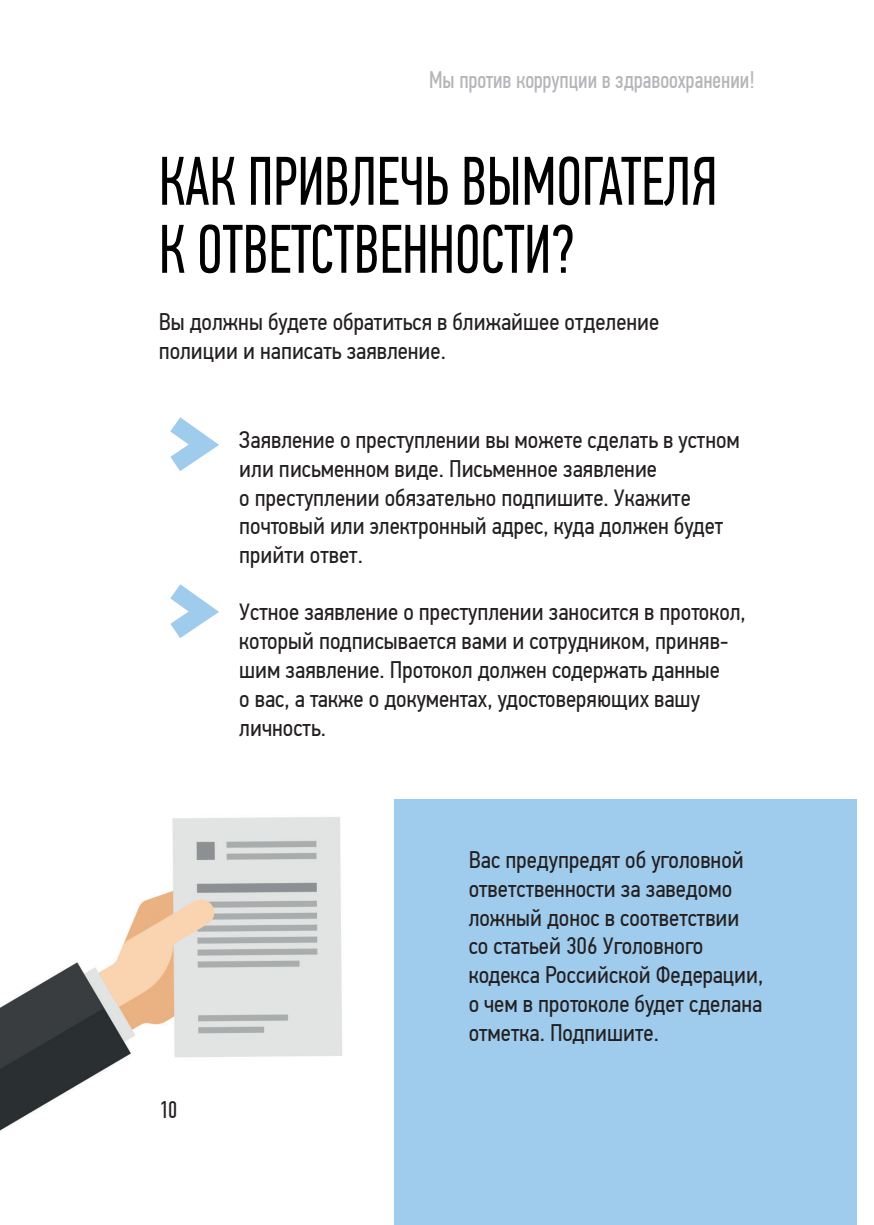
<style>
.page{position:relative;width:874px;height:1225px;background:#fff}
.page>*{position:absolute;margin:0;border:0;box-sizing:border-box;transform-origin:0 0}
.t1{font:68.8px/68px "PF Din Text Comp Pro";color:#000001;scale:.9 1}
.t2{font:24px/28.8px "PF Din Text Cond Pro";color:#231f20}
.t3{font:24px "PF Din Text Comp Pro";color:#b4b5b8}
.t4{font:24px "PF Din Text Comp Pro";color:#231f20}
</style>
<div class="page">
<img style="left:0;top:799px;width:857px;height:425px">
<div style="left:394px;top:800px;width:462px;height:425px;background:#9fcbec"></div>
<svg style="left:170px;top:417px;width:49px;height:54px"></svg>
<svg style="left:170px;top:584px;width:49px;height:54px"></svg>
<p class="t3" style="left:429px;top:66px;width:327px">Мы против коррупции в здравоохранении!</p>
<h1 class="t1" style="left:159px;top:148px;width:621px">КАК ПРИВЛЕЧЬ ВЫМОГАТЕЛЯ<br>К ОТВЕТСТВЕННОСТИ?</h1>
<p class="t2" style="left:158px;top:307px;width:501px">Вы должны будете обратиться в ближайшее отделение полиции и написать заявление.</p>
<p class="t2" style="left:239px;top:425px;width:502px">Заявление о преступлении вы можете сделать в устном или письменном виде. Письменное заявление<br>о преступлении обязательно подпишите. Укажите почтовый или электронный адрес, куда должен будет прийти ответ.</p>
<p class="t2" style="left:239px;top:598px;width:508px">Устное заявление о преступлении заносится в протокол, который подписывается вами и сотрудником, приняв&shy;шим заявление. Протокол должен содержать данные<br>о вас, а также о документах, удостоверяющих вашу личность.</p>
<p class="t4" style="left:159px;top:1096px;width:20px">10</p>
<p class="t2" style="left:468px;top:845px;width:296px">Вас предупредят об уголовной ответственности за заведомо ложный донос в соответствии со статьей 306 Уголовного кодекса Российской Федерации, о чем в протоколе будет сделана отметка. Подпишите.</p>
</div>
